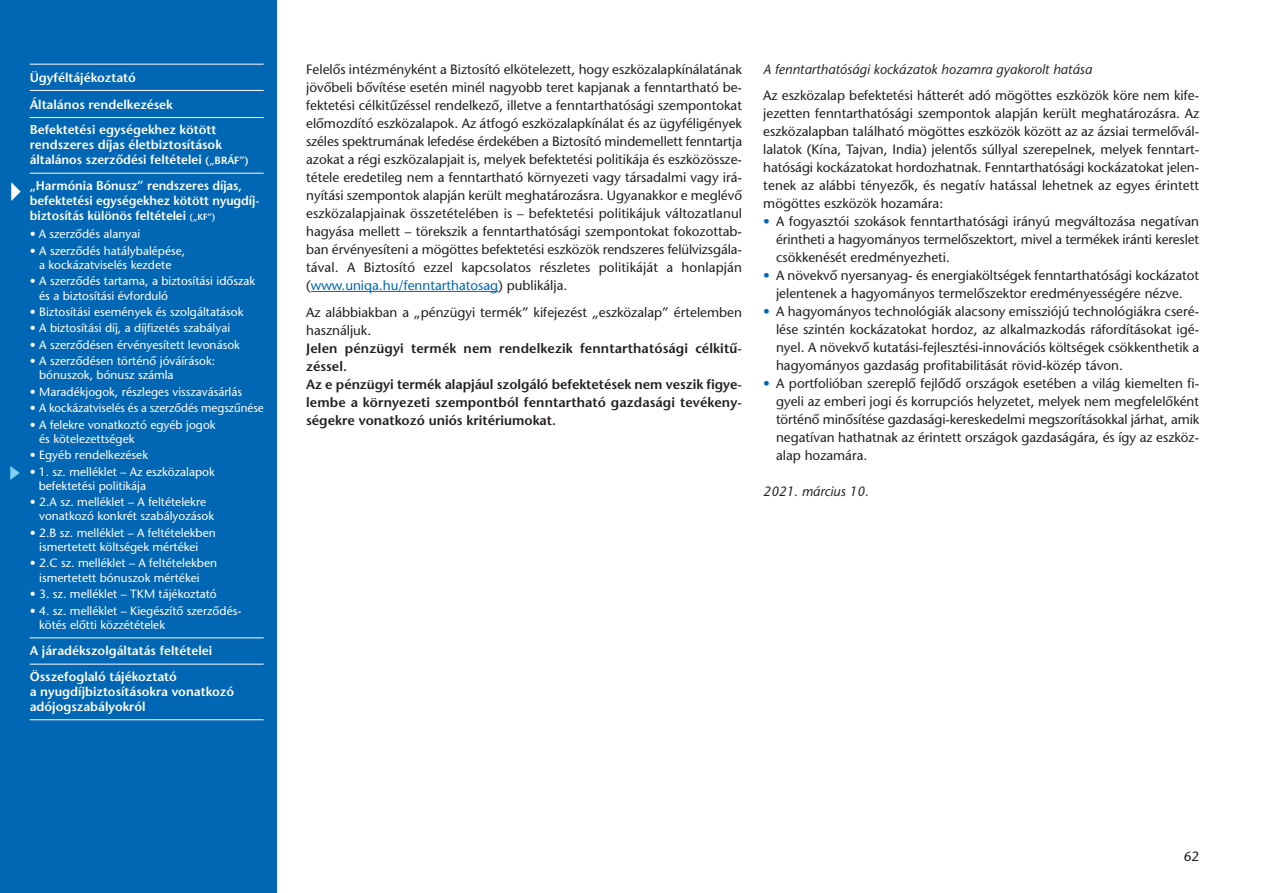
<style>
.page{position:relative;width:1263px;height:893px;background:#fff}
.page>*{position:absolute;margin:0;border:0;box-sizing:border-box;transform-origin:0 0}
.t1{font:13.5px/18px "ITC Stone Sans M";color:#231f20;text-align:justify}
.t2{font:13.5px/18px "ITC Stone Sans M Semi";letter-spacing:.01em;color:#231f20}
.t3{font:italic 13.5px "ITC Stone Sans M";color:#231f20}
.t4{font:12.75px/15px "ITC Stone Sans M Semi";color:#fff}
.t5{font:12px/14.2px "ITC Stone Sans M";color:#fff}
.s1{font-size:10.5px}
.s2{font-size:9px}
.s3{color:#0166b3}
</style>
<div class="page">
<hr style="left:311px;top:291px;width:187px;height:1px;background:#0166b3">
<div style="left:0;top:0;width:276px;height:893px;background:#0166b3"></div>
<hr style="left:30px;top:64px;width:234px;height:1px;background:#fff">
<hr style="left:30px;top:90px;width:234px;height:1px;background:#fff">
<hr style="left:30px;top:117px;width:234px;height:1px;background:#fff">
<hr style="left:30px;top:173px;width:234px;height:1px;background:#fff">
<hr style="left:30px;top:637px;width:234px;height:1px;background:#fff">
<hr style="left:30px;top:664px;width:234px;height:1px;background:#fff">
<hr style="left:30px;top:719px;width:234px;height:1px;background:#fff">
<p class="t4" style="left:30px;top:71px;width:108px">Ügyféltájékoztató</p>
<p class="t4" style="left:30px;top:98px;width:145px">Általános rendelkezések</p>
<p class="t4" style="left:30px;top:124px;width:221px">Befektetési egységekhez kötött rendszeres díjas életbiztosítások általános szerződési feltételei <span class="s1">(„BRÁF”)</span></p>
<p class="t4" style="left:30px;top:179px;width:231px">„Harmónia Bónusz” rendszeres díjas, befektetési egységekhez kötött nyugdíj - biztosítás különös feltételei <span class="s2">(„KF”)</span></p>
<p class="t5" style="left:30px;top:228px;width:112px">• A szerződés alanyai</p>
<p class="t5" style="left:30px;top:245px;width:157px;text-align:center">• A szerződés hatálybalépése, a kockázatviselés kezdete</p>
<p class="t5" style="left:39px;top:275px;width:218px;text-indent:-9px">• A szerződés tartama, a biztosítási időszak és a biztosítási évforduló</p>
<p class="t5" style="left:30px;top:306px;width:215px">• Biztosítási események és szolgáltatások</p>
<p class="t5" style="left:30px;top:322px;width:202px">• A biztosítási díj, a díjfizetés szabályai</p>
<p class="t5" style="left:30px;top:339px;width:212px">• A szerződésen érvényesített levonások</p>
<p class="t5" style="left:39px;top:355px;width:178px;text-indent:-9px">• A szerződésen történő jóváírások: bónuszok, bónusz számla</p>
<p class="t5" style="left:30px;top:386px;width:214px">• Maradékjogok, részleges visszavásárlás</p>
<p class="t5" style="left:30px;top:402px;width:235px">• A kockázatviselés és a szerződés megszűnése</p>
<p class="t5" style="left:39px;top:419px;width:178px;text-indent:-9px">• A felekre vonatkoztó egyéb jogok és kötelezettségek</p>
<p class="t5" style="left:30px;top:449px;width:120px">• Egyéb rendelkezések</p>
<p class="t5" style="left:39px;top:466px;width:178px;text-indent:-9px">• 1. sz. melléklet – Az eszközalapok befektetési politikája</p>
<p class="t5" style="left:39px;top:496px;width:176px;text-indent:-9px">• 2.A sz. melléklet – A feltételekre vonatkozó konkrét szabályozások</p>
<p class="t5" style="left:39px;top:527px;width:178px;text-indent:-9px">• 2.B sz. melléklet – A feltételekben ismertetett költségek mértékei</p>
<p class="t5" style="left:39px;top:557px;width:179px;text-indent:-9px">• 2.C sz. melléklet – A feltételekben ismertetett bónuszok mértékei</p>
<p class="t5" style="left:30px;top:588px;width:189px">• 3. sz. melléklet – TKM tájékoztató</p>
<p class="t5" style="left:39px;top:604px;width:204px;text-indent:-9px">• 4. sz. melléklet – Kiegészítő szerződés - kötés előtti közzétételek</p>
<p class="t4" style="left:30px;top:645px;width:184px">A járadékszolgáltatás feltételei</p>
<p class="t4" style="left:30px;top:670px;width:206px">Összefoglaló tájékoztató<br>a nyugdíjbiztosításokra vonatkozó adójogszabályokról</p>
<p class="t1" style="left:306px;top:62px;width:437px">Felelős intézményként a Biztosító elkötelezett, hogy eszközalapkínálatának jövőbeli bővítése esetén minél nagyobb teret kapjanak a fenntartható be&shy;fektetési célkitűzéssel rendelkező, illetve a fenntarthatósági szempontokat előmozdító eszközalapok. Az átfogó eszközalapkínálat és az ügyféligények széles spektrumának lefedése érdekében a Biztosító mindemellett fenntartja azokat a régi eszközalapjait is, melyek befektetési politikája és eszközössze&shy;tétele eredetileg nem a fenntartható környezeti vagy társadalmi vagy irá&shy;nyítási szempontok alapján került meghatározásra. Ugyanakkor e meglévő eszközalapjainak összetételében is – befektetési politikájuk változatlanul hagyása mellett – törekszik a fenntarthatósági szempontokat fokozottab&shy;ban érvényesíteni a mögöttes befektetési eszközök rendszeres felülvizsgála&shy;tával. A Biztosító ezzel kapcsolatos részletes politikáját a honlapján (<span class="s3">www.uniqa.hu/fenntarthatosag</span>) publikálja.</p>
<p class="t1" style="left:306px;top:305px;width:437px">Az alábbiakban a „pénzügyi termék” kifejezést „eszközalap” értelemben használjuk.</p>
<p class="t2" style="left:306px;top:341px;width:437px">Jelen pénzügyi termék nem rendelkezik fenntarthatósági célkitű - zéssel.</p>
<p class="t2" style="left:306px;top:377px;width:437px;text-align:justify">Az e pénzügyi termék alapjául szolgáló befektetések nem veszik figye&shy;lembe a környezeti szempontból fenntartható gazdasági tevékeny&shy;ségekre vonatkozó uniós kritériumokat.</p>
<p class="t3" style="left:763px;top:64px;width:330px">A fenntarthatósági kockázatok hozamra gyakorolt hatása</p>
<p class="t1" style="left:763px;top:88px;width:437px">Az eszközalap befektetési hátterét adó mögöttes eszközök köre nem kife&shy;jezetten fenntarthatósági szempontok alapján került meghatározásra. Az eszközalapban található mögöttes eszközök között az az ázsiai termelővál&shy;lalatok (Kína, Tajvan, India) jelentős súllyal szerepelnek, melyek fenntart&shy;hatósági kockázatokat hordozhatnak. Fenntarthatósági kockázatokat jelen&shy;tenek az alábbi tényezők, és negatív hatással lehetnek az egyes érintett mögöttes eszközök hozamára:</p>
<p class="t1" style="left:776px;top:214px;width:425px;text-indent:-13px"><span class="s3">•</span> A fogyasztói szokások fenntarthatósági irányú megváltozása negatívan érintheti a hagyományos termelőszektort, mivel a termékek iránti kereslet csökkenését eredményezheti.</p>
<p class="t1" style="left:763px;top:268px;width:437px;text-align:center"><span class="s3">•</span> A növekvő nyersanyag- és energiaköltségek fenntarthatósági kockázatot jelentenek a hagyományos termelőszektor eredményességére nézve.</p>
<p class="t1" style="left:776px;top:304px;width:425px;text-indent:-13px"><span class="s3">•</span> A hagyományos technológiák alacsony emissziójú technológiákra cseré&shy;lése szintén kockázatokat hordoz, az alkalmazkodás ráfordításokat igé&shy;nyel. A növekvő kutatási-fejlesztési-innovációs költségek csökkenthetik a hagyományos gazdaság profitabilitását rövid-közép távon.</p>
<p class="t1" style="left:776px;top:376px;width:425px;text-indent:-13px"><span class="s3">•</span> A portfolióban szereplő fejlődő országok esetében a világ kiemelten fi&shy;gyeli az emberi jogi és korrupciós helyzetet, melyek nem megfelelőként történő minősítése gazdasági-kereskedelmi megszorításokkal járhat, amik negatívan hathatnak az érintett országok gazdaságára, és így az eszköz&shy;alap hozamára.</p>
<p class="t3" style="left:763px;top:486px;width:107px">2021. március 10.</p>
<p class="t1" style="left:1184px;top:848px;width:17px">62</p>
</div>
